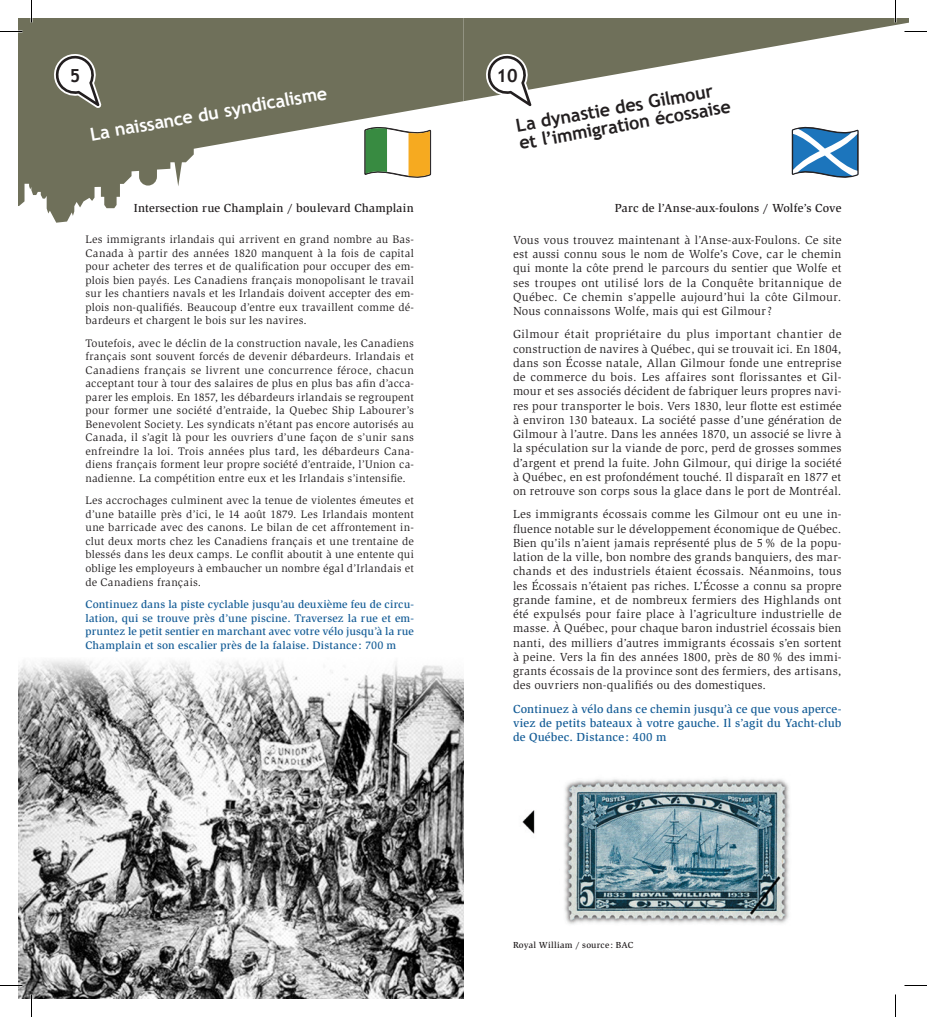
<style>
.page{position:relative;width:927px;height:1017px;background:#fff}
.page>*{position:absolute;margin:0;border:0;box-sizing:border-box;transform-origin:0 0}
.titre_noir{font:700 18px/18px "Trebuchet MS";color:#231f20}
.titre_blanc{font:700 18px "Trebuchet MS";color:#fff}
.texte_regulier{font:12px/14.2px "Slimbach";letter-spacing:.02em;color:#231f20;text-align:justify}
.consignes{font:500 12px/14.2px "Slimbach";letter-spacing:.015em;color:#155d97;text-align:justify}
.adresse{font:500 12px "Slimbach";letter-spacing:.01em;color:#231f20}
.texte_regulier-2{font:11.25px/13.5px "Slimbach";letter-spacing:.02em;color:#231f20;text-align:justify}
.consignes-2{font:500 11.25px/13.5px "Slimbach";letter-spacing:.02em;color:#155d97;text-align:justify}
.source{font:500 9px "Slimbach";letter-spacing:.025em;color:#231f20}
</style>
<div class="page">
<svg style="left:18px;top:18px;width:446px;height:205px;fill:#6f705a"></svg>
<svg style="left:363px;top:122px;width:69px;height:61px"></svg>
<svg style="left:51px;top:53px;width:50px;height:55px"></svg>
<img style="left:18px;top:660px;width:446px;height:339px">
<svg style="left:791px;top:126px;width:68px;height:52px"></svg>
<img style="left:522px;top:779px;width:268px;height:145px">
<svg style="left:0;top:31px;width:22px;height:1px"></svg>
<svg style="left:0;top:985px;width:22px;height:1px"></svg>
<svg style="left:904px;top:985px;width:23px;height:1px"></svg>
<svg style="left:31px;top:0;width:1px;height:22px"></svg>
<svg style="left:31px;top:994px;width:1px;height:23px"></svg>
<svg style="left:464px;top:0;width:463px;height:107px"></svg>
<svg style="left:895px;top:994px;width:1px;height:23px"></svg>
<p class="titre_noir" style="left:70px;top:66px;width:12px">5</p>
<p class="titre_blanc" style="left:88px;top:123px;width:242px;rotate:-10deg">La naissance du syndicalisme</p>
<p class="adresse" style="left:134px;top:200px;width:282px">Intersection rue Champlain / boulevard Champlain</p>
<p class="texte_regulier-2" style="left:86px;top:233px;width:330px">Les immigrants irlandais qui arrivent en grand nombre au Bas-Canada à partir des années 1820 manquent à la fois de capital pour acheter des terres et de qualification pour occuper des em&shy;plois bien payés. Les Canadiens français monopolisant le travail sur les chantiers navals et les Irlandais doivent accepter des em&shy;plois non-qualifiés. Beaucoup d’entre eux travaillent comme dé&shy;bardeurs et chargent le bois sur les navires.</p>
<p class="texte_regulier-2" style="left:86px;top:336px;width:330px">Toutefois, avec le déclin de la construction navale, les Canadiens français sont souvent forcés de devenir débardeurs. Irlandais et Canadiens français se livrent une concurrence féroce, chacun acceptant tour à tour des salaires de plus en plus bas afin d’acca&shy;parer les emplois. En 1857, les débardeurs irlandais se regroupent pour former une société d’entraide, la Quebec Ship Labourer’s Benevolent Society. Les syndicats n’étant pas encore autorisés au Canada, il s’agit là pour les ouvriers d’une façon de s’unir sans enfreindre la loi. Trois années plus tard, les débardeurs Cana&shy;diens français forment leur propre société d’entraide, l’Union ca&shy;nadienne. La compétition entre eux et les Irlandais s’intensifie.</p>
<p class="texte_regulier-2" style="left:86px;top:493px;width:330px">Les accrochages culminent avec la tenue de violentes émeutes et d’une bataille près d’ici, le 14 août 1879. Les Irlandais montent une barricade avec des canons. Le bilan de cet affrontement in&shy;clut deux morts chez les Canadiens français et une trentaine de blessés dans les deux camps. Le conflit aboutit à une entente qui oblige les employeurs à embaucher un nombre égal d’Irlandais et de Canadiens français.</p>
<p class="consignes-2" style="left:86px;top:598px;width:330px">Continuez dans la piste cyclable jusqu’au deuxième feu de circu&shy;lation, qui se trouve près d’une piscine. Traversez la rue et em&shy;pruntez le petit sentier en marchant avec votre vélo jusqu’à la rue Champlain et son escalier près de la falaise. Distance: 700 m</p>
<p class="titre_noir" style="left:496px;top:66px;width:23px">10</p>
<p class="titre_noir" style="left:515px;top:116px;width:216px;rotate:-10deg">La dynastie des Gilmour et l’immigration écossaise</p>
<p class="adresse" style="left:615px;top:200px;width:228px">Parc de l’Anse-aux-foulons / Wolfe’s Cove</p>
<p class="texte_regulier" style="left:513px;top:233px;width:330px">Vous vous trouvez maintenant à l’Anse-aux-Foulons. Ce site est aussi connu sous le nom de Wolfe’s Cove, car le chemin qui monte la côte prend le parcours du sentier que Wolfe et ses troupes ont utilisé lors de la Conquête britannique de Québec. Ce chemin s’appelle aujourd’hui la côte Gilmour.<br>Nous connaissons Wolfe, mais qui est Gilmour?</p>
<p class="texte_regulier" style="left:513px;top:327px;width:330px">Gilmour était propriétaire du plus important chantier de construction de navires à Québec, qui se trouvait ici. En 1804, dans son Écosse natale, Allan Gilmour fonde une entreprise de commerce du bois. Les affaires sont florissantes et Gil&shy;mour et ses associés décident de fabriquer leurs propres navi&shy;res pour transporter le bois. Vers 1830, leur flotte est estimée à environ 130 bateaux. La société passe d’une génération de Gilmour à l’autre. Dans les années 1870, un associé se livre à la spéculation sur la viande de porc, perd de grosses sommes d’argent et prend la fuite. John Gilmour, qui dirige la société à Québec, en est profondément touché. Il disparaît en 1877 et on retrouve son corps sous la glace dans le port de Montréal.</p>
<p class="texte_regulier" style="left:513px;top:507px;width:330px">Les immigrants écossais comme les Gilmour ont eu une in&shy;fluence notable sur le développement économique de Québec.<br>Bien qu’ils n’aient jamais représenté plus de 5% de la popu&shy;lation de la ville, bon nombre des grands banquiers, des mar&shy;chands et des industriels étaient écossais. Néanmoins, tous les Écossais n’étaient pas riches. L’Écosse a connu sa propre grande famine, et de nombreux fermiers des Highlands ont été expulsés pour faire place à l’agriculture industrielle de masse. À Québec, pour chaque baron industriel écossais bien nanti, des milliers d’autres immigrants écossais s’en sortent à peine. Vers la fin des années 1800, près de 80% des immi&shy;grants écossais de la province sont des fermiers, des artisans, des ouvriers non-qualifiés ou des domestiques.</p>
<p class="consignes" style="left:513px;top:701px;width:330px">Continuez à vélo dans ce chemin jusqu’à ce que vous aperce&shy;viez de petits bateaux à votre gauche. Il s’agit du Yacht-club de Québec. Distance: 400 m</p>
<p class="source" style="left:513px;top:940px;width:122px">Royal William / source: BAC</p>
</div>
